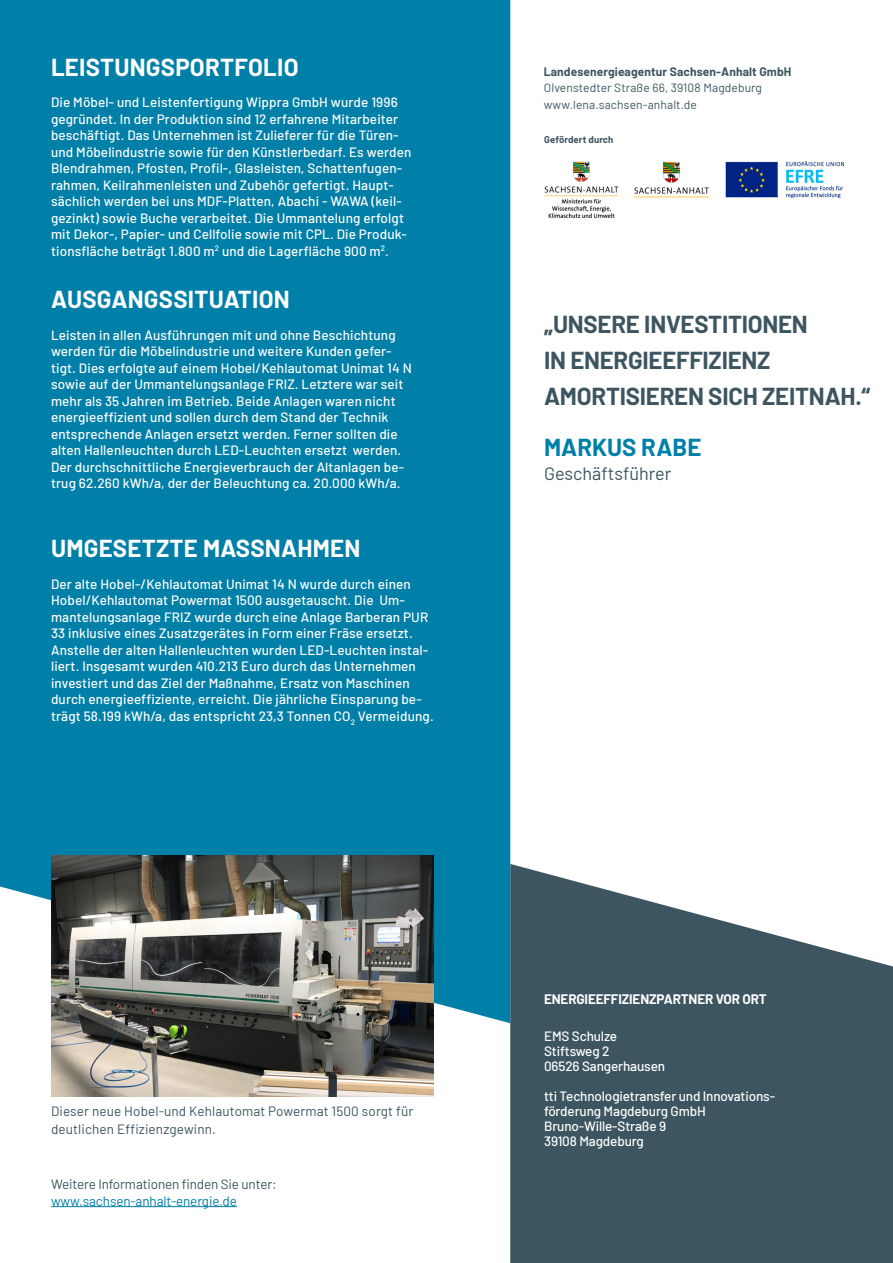
<style>
.page{position:relative;width:893px;height:1263px;background:#fff}
.page>*{position:absolute;margin:0;border:0;box-sizing:border-box;transform-origin:0 0}
.t1{font:700 24px/36px "Barlow";letter-spacing:-.01em;color:#3d5560}
.t2{font:700 24px "Barlow";letter-spacing:.01em;color:#fff}
.t3{font:700 24px "Barlow";color:#007fa8}
.t4{font:18px "Barlow";color:#3d5560}
.t5{font:500 13.5px/16.5px "Barlow";letter-spacing:.01em;color:#fff}
.t6{font:500 13.5px/15px "Barlow";letter-spacing:-.01em;color:#fff}
.t7{font:13.5px/18px "Barlow";letter-spacing:.01em;color:#3d5560}
.t8{font:13.5px "Barlow";letter-spacing:-.01em;color:#3d5560}
.t9{font:13.5px "Barlow";letter-spacing:-.01em;color:#007fa8}
.t10{font:700 13.5px "Barlow";letter-spacing:-.01em;color:#fff}
.t11{font:12px/16.5px "Barlow";letter-spacing:.01em;color:#3d5560}
.t12{font:700 12px "Barlow";letter-spacing:.01em;color:#3d5560}
.t13{font:700 9.6px "Barlow";letter-spacing:.01em;color:#3d5560}
</style>
<div class="page">
<div style="left:0;top:0;width:510px;height:1023px;background:#007fa8"></div>
<svg style="left:510px;top:864px;width:383px;height:399px;background:#566a74"></svg>
<hr style="left:51px;top:1206px;width:186px;height:1px;background:#007fa8">
<img style="left:635px;top:161px;width:208px;height:36px">
<img style="left:544px;top:161px;width:75px;height:58px">
<img style="left:51px;top:855px;width:383px;height:242px">
<h1 class="t2" style="left:51px;top:49px;width:249px">LEISTUNGSPORTFOLIO</h1>
<p class="t5" style="left:51px;top:93px;width:362px">Die Möbel- und Leistenfertigung Wippra GmbH wurde 1996 gegründet. In der Produktion sind 12 erfahrene Mitarbeiter beschäftigt. Das Unternehmen ist Zulieferer für die Türen&shy;und Möbelindustrie sowie für den Künstlerbedarf. Es werden Blendrahmen, Pfosten, Profil-, Glasleisten, Schattenfugen&shy;rahmen, Keilrahmenleisten und Zubehör gefertigt. Haupt&shy;sächlich werden bei uns MDF-Platten, Abachi - WAWA (keil&shy;gezinkt) sowie Buche verarbeitet. Die Ummantelung erfolgt mit Dekor-, Papier- und Cellfolie sowie mit CPL. Die Produk&shy;tionsfläche beträgt 1.800 m<sup>2</sup> und die Lagerfläche 900 m<sup>2</sup>.</p>
<h1 class="t2" style="left:51px;top:282px;width:240px">AUSGANGSSITUATION</h1>
<p class="t5" style="left:51px;top:325px;width:362px">Leisten in allen Ausführungen mit und ohne Beschichtung werden für die Möbelindustrie und weitere Kunden gefer&shy;tigt. Dies erfolgte auf einem Hobel/Kehlautomat Unimat 14 N sowie auf der Ummantelungsanlage FRIZ. Letztere war seit mehr als 35 Jahren im Betrieb. Beide Anlagen waren nicht energieeffizient und sollen durch dem Stand der Technik entsprechende Anlagen ersetzt werden. Ferner sollten die alten Hallenleuchten durch LED-Leuchten ersetzt werden.<br>Der durchschnittliche Energieverbrauch der Altanlagen be&shy;trug 62.260 kWh/a, der der Beleuchtung ca. 20.000 kWh/a.</p>
<h1 class="t2" style="left:51px;top:531px;width:311px">UMGESETZTE MASSNAHMEN</h1>
<p class="t5" style="left:51px;top:574px;width:384px">Der alte Hobel-/Kehlautomat Unimat 14 N wurde durch einen Hobel/Kehlautomat Powermat 1500 ausgetauscht. Die Um&shy;mantelungsanlage FRIZ wurde durch eine Anlage Barberan PUR 33 inklusive eines Zusatzgerätes in Form einer Fräse ersetzt.<br>Anstelle der alten Hallenleuchten wurden LED-Leuchten instal&shy;liert. Insgesamt wurden 410.213 Euro durch das Unternehmen investiert und das Ziel der Maßnahme, Ersatz von Maschinen durch energieeffiziente, erreicht. Die jährliche Einsparung be&shy;trägt 58.199 kWh/a, das entspricht 23,3 Tonnen CO<sub>2</sub> Vermeidung.</p>
<p class="t7" style="left:51px;top:1101px;width:364px">Dieser neue Hobel-und Kehlautomat Powermat 1500 sorgt für deutlichen Effizienzgewinn.</p>
<p class="t8" style="left:51px;top:1174px;width:227px">Weitere Informationen finden Sie unter:</p>
<p class="t9" style="left:51px;top:1191px;width:187px">www.sachsen-anhalt-energie.de</p>
<p class="t12" style="left:544px;top:63px;width:249px">Landesenergieagentur Sachsen-Anhalt GmbH</p>
<p class="t11" style="left:544px;top:79px;width:220px">Olvenstedter Straße 66, 39108 Magdeburg www.lena.sachsen-anhalt.de</p>
<p class="t13" style="left:544px;top:133px;width:71px">Gefördert durch</p>
<h1 class="t1" style="left:544px;top:304px;width:328px">„UNSERE INVESTITIONEN<br>IN ENERGIEEFFIZIENZ<br>AMORTISIEREN SICH ZEITNAH.“</h1>
<h1 class="t3" style="left:544px;top:429px;width:159px">MARKUS RABE</h1>
<h2 class="t4" style="left:544px;top:460px;width:129px">Geschäftsführer</h2>
<p class="t10" style="left:544px;top:989px;width:224px">ENERGIEEFFIZIENZPARTNER VOR ORT</p>
<p class="t6" style="left:544px;top:1028px;width:123px">EMS Schulze<br>Stiftsweg 2<br>06526 Sangerhausen</p>
<p class="t6" style="left:544px;top:1088px;width:233px">tti Technologietransfer und Innovations&shy;förderung Magdeburg GmbH<br>Bruno-Wille-Straße 9<br>39108 Magdeburg</p>
</div>
